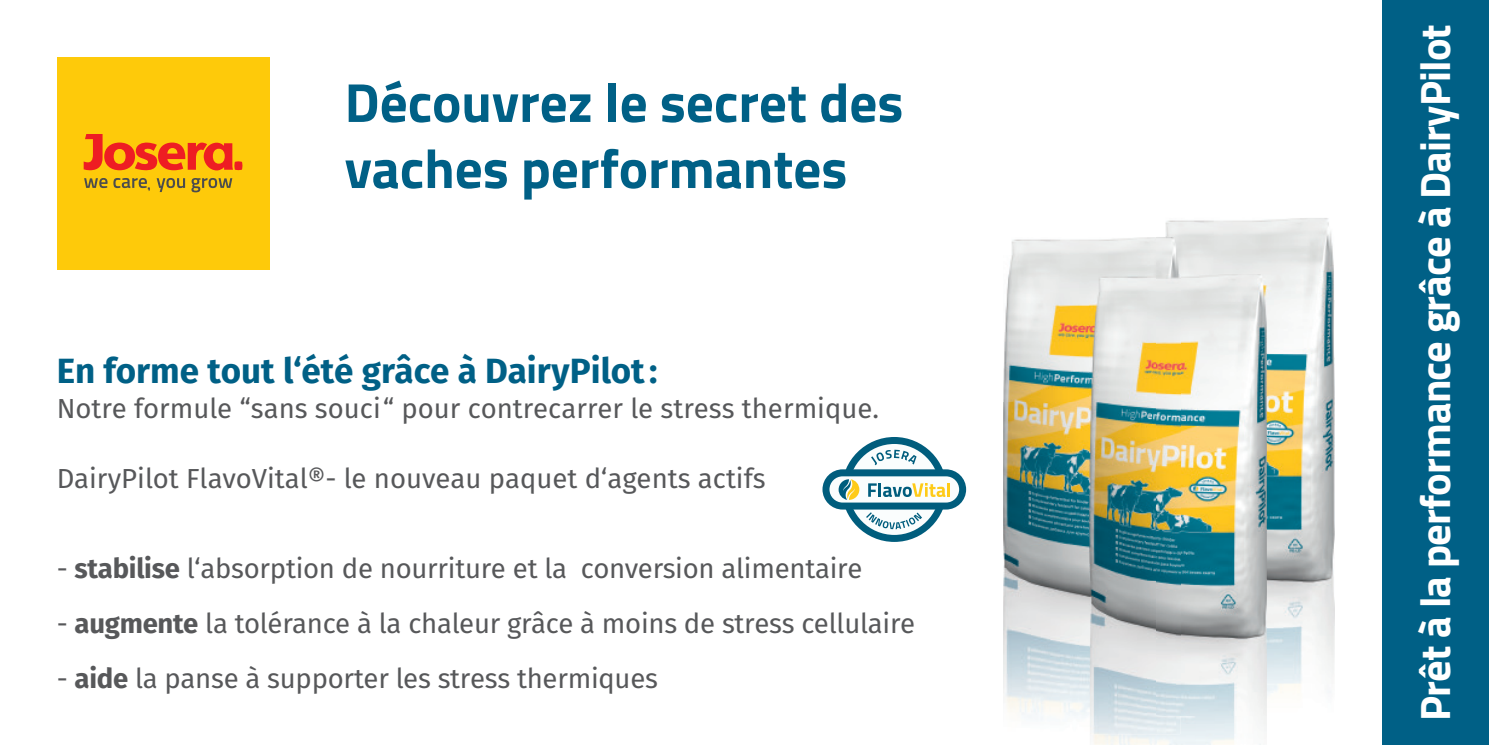
<style>
.page{position:relative;width:1489px;height:745px;background:#fff}
.page>*{position:absolute;margin:0;border:0;box-sizing:border-box;transform-origin:0 0}
.t1{font:700 55px/66px "Titillium Web";color:#006086}
.t2{font:700 42.5px "Titillium Web";letter-spacing:-.02em;color:#fff}
.t3{font:700 35px "Fira Sans";color:#006086}
.t4{font:27.5px "Fira Sans";letter-spacing:-.01em;color:#57585a}
.s1{font-weight:700}
</style>
<div class="page">
<img style="left:1165px;top:218px;width:168px;height:82px">
<img style="left:1266px;top:300px;width:67px;height:414px">
<img style="left:1003px;top:237px;width:153px;height:165px">
<img style="left:1003px;top:402px;width:86px;height:318px">
<img style="left:1156px;top:237px;width:24px;height:37px">
<svg style="left:822px;top:437px;width:144px;height:104px"></svg>
<img style="left:1090px;top:714px;width:176px;height:30px">
<img style="left:1156px;top:274px;width:110px;height:440px">
<img style="left:1089px;top:274px;width:67px;height:306px">
<img style="left:1089px;top:580px;width:91px;height:153px">
<div style="left:1382px;top:0;width:106px;height:744px;background:#006086"></div>
<div style="left:57px;top:57px;width:212px;height:212px;background:#feca0a"></div>
<svg style="left:84px;top:178px;width:23px;height:10px"></svg>
<svg style="left:157px;top:178px;width:28px;height:14px"></svg>
<svg style="left:191px;top:178px;width:41px;height:14px"></svg>
<svg style="left:113px;top:178px;width:37px;height:13px"></svg>
<svg style="left:84px;top:134px;width:158px;height:36px"></svg>
<h1 class="t1" style="left:344px;top:74px;width:560px">Découvrez le secret des vaches performantes</h1>
<p class="t3" style="left:57px;top:345px;width:602px">En forme tout l‘été grâce à DairyPilot :</p>
<p class="t4" style="left:57px;top:388px;width:823px">Notre formule “sans souci“ pour contrecarrer le stress thermique.</p>
<p class="t4" style="left:57px;top:458px;width:710px">DairyPilot FlavoVital®- le nouveau paquet d‘agents actifs</p>
<p class="t4" style="left:57px;top:548px;width:807px">- <span class="s1">stabilise</span> l‘absorption de nourriture et la conversion alimentaire</p>
<p class="t4" style="left:57px;top:603px;width:860px">- <span class="s1">augmente</span> la tolérance à la chaleur grâce à moins de stress cellulaire</p>
<p class="t4" style="left:57px;top:658px;width:603px">- <span class="s1">aide</span> la panse à supporter les stress thermiques</p>
<h2 class="t2" style="left:1417px;top:720px;width:698px;rotate:-90deg">Prêt à la performance grâce à DairyPilot</h2>
</div>
